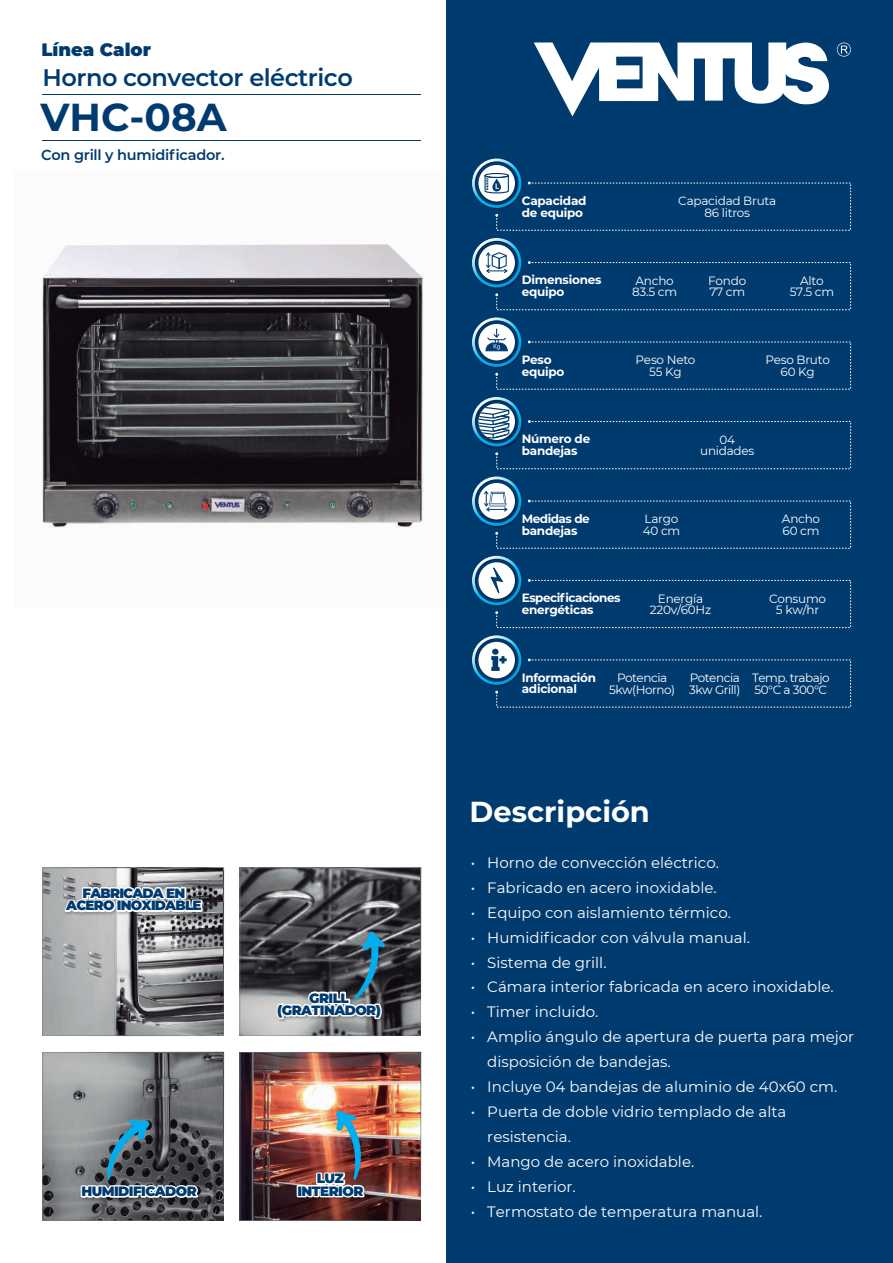
<style>
.page{position:relative;width:893px;height:1263px;background:#fff}
.page>*{position:absolute;margin:0;border:0;box-sizing:border-box;transform-origin:0 0}
.t1{font:700 39px "Montserrat";color:#003b70}
.t2{font:700 28.95px "Montserrat";color:#fff}
.t3{font:600 24px "Montserrat";letter-spacing:-.02em;color:#003b70}
.t4{font:900 18px "Montserrat";color:#003b70}
.t5{font:15px/24.9px "Montserrat";color:#fff;text-align:justify}
.t6{font:600 14.55px "Montserrat";letter-spacing:-.015em;color:#003b70}
.t7{font:900 13.5px/12.5px "Montserrat";letter-spacing:-.04em;color:#003b70;text-align:center}
.t8{font:900 13.5px/12.5px "Montserrat";letter-spacing:-.06em;color:#003b70;text-align:center}
.t9{font:12px/11.6px "Montserrat";letter-spacing:-.02em;color:#fff;text-align:center}
.t10{font:700 12px/11.6px "Montserrat";letter-spacing:-.02em;color:#fff}
.t11{font:12px/11.6px "Montserrat";letter-spacing:-.04em;color:#fff}
.t12{font:700 12px/11.6px "Montserrat";letter-spacing:-.04em;color:#fff}
</style>
<div class="page">
<img style="left:42px;top:244px;width:382px;height:284px">
<div style="left:446px;top:0;width:447px;height:1263px;background:#003b70"></div>
<svg style="left:534px;top:42px;width:295px;height:74px"></svg>
<svg style="left:837px;top:43px;width:14px;height:14px"></svg>
<hr style="left:43px;top:95px;width:378px;height:1px;background:#003b70">
<hr style="left:43px;top:140px;width:378px;height:1px;background:#003b70">
<svg style="left:472px;top:159px;width:379px;height:72px"></svg>
<svg style="left:472px;top:238px;width:379px;height:72px"></svg>
<svg style="left:472px;top:317px;width:379px;height:73px"></svg>
<svg style="left:42px;top:867px;width:182px;height:169px;background:#9d9ea0"></svg>
<svg style="left:472px;top:397px;width:379px;height:72px"></svg>
<svg style="left:239px;top:867px;width:182px;height:169px;background:#606267"></svg>
<svg style="left:42px;top:1051px;width:182px;height:170px;background:#75797d"></svg>
<img style="left:239px;top:1051px;width:182px;height:170px">
<svg style="left:472px;top:556px;width:379px;height:72px"></svg>
<svg style="left:472px;top:635px;width:379px;height:72px"></svg>
<svg style="left:472px;top:476px;width:379px;height:73px"></svg>
<p class="t4" style="left:41px;top:36px;width:111px">Línea Calor</p>
<h3 class="t3" style="left:43px;top:61px;width:312px">Horno convector eléctrico</h3>
<h1 class="t1" style="left:40px;top:89px;width:188px">VHC-08A</h1>
<p class="t6" style="left:41px;top:144px;width:185px">Con grill y humidificador.</p>
<p class="t8" style="left:66px;top:886px;width:137px">FABRICADA EN<br>ACERO INOXIDABLE</p>
<p class="t7" style="left:81px;top:1184px;width:117px">HUMIDIFICADOR</p>
<p class="t7" style="left:277px;top:991px;width:105px">GRILL (GRATINADOR)</p>
<p class="t7" style="left:297px;top:1171px;width:68px">LUZ<br>INTERIOR</p>
<p class="t10" style="left:522px;top:194px;width:66px">Capacidad de equipo</p>
<p class="t9" style="left:678px;top:195px;width:99px">Capacidad Bruta<br>86 litros</p>
<p class="t10" style="left:522px;top:274px;width:81px">Dimensiones equipo</p>
<p class="t9" style="left:790px;top:274px;width:46px">Alto<br>57.5 cm</p>
<p class="t9" style="left:632px;top:274px;width:46px;text-align:left">Ancho<br>83.5 cm</p>
<p class="t9" style="left:708px;top:274px;width:39px;text-align:left">Fondo<br>77 cm</p>
<p class="t10" style="left:522px;top:353px;width:44px">Peso equipo</p>
<p class="t9" style="left:765px;top:354px;width:66px">Peso Bruto<br>60 Kg</p>
<p class="t9" style="left:636px;top:354px;width:61px">Peso Neto<br>55 Kg</p>
<p class="t10" style="left:522px;top:433px;width:70px">Número de bandejas</p>
<p class="t9" style="left:700px;top:433px;width:56px">04 unidades</p>
<p class="t10" style="left:522px;top:512px;width:69px">Medidas de bandejas</p>
<p class="t9" style="left:782px;top:513px;width:40px;text-align:left">Ancho<br>60 cm</p>
<p class="t9" style="left:643px;top:513px;width:39px;text-align:left">Largo<br>40 cm</p>
<p class="t12" style="left:522px;top:592px;width:100px">Especificaciones energéticas</p>
<p class="t9" style="left:769px;top:592px;width:59px">Consumo<br>5 kw/hr</p>
<p class="t9" style="left:650px;top:592px;width:63px">Energía<br>220v/60Hz</p>
<p class="t10" style="left:522px;top:671px;width:76px">Información adicional</p>
<p class="t11" style="left:689px;top:672px;width:53px">Potencia<br>3kw Grill)</p>
<p class="t11" style="left:609px;top:672px;width:67px;text-align:center">Potencia<br>5kw(Horno)</p>
<p class="t11" style="left:752px;top:672px;width:79px">Temp. trabajo<br>50°C a 300°C</p>
<h2 class="t2" style="left:470px;top:790px;width:182px">Descripción</h2>
<p class="t5" style="left:471px;top:849px;width:6px">• • • • • • • •</p>
<p class="t5" style="left:471px;top:1074px;width:6px">• •</p>
<p class="t5" style="left:471px;top:1149px;width:6px">• • •</p>
<p class="t5" style="left:487px;top:849px;width:368px;text-align:left">Horno de convección eléctrico.<br>Fabricado en acero inoxidable.<br>Equipo con aislamiento térmico.<br>Humidificador con válvula manual.<br>Sistema de grill.<br>Cámara interior fabricada en acero inoxidable.<br>Timer incluido.<br>Amplio ángulo de apertura de puerta para mejor disposición de bandejas.<br>Incluye 04 bandejas de aluminio de 40x60 cm.<br>Puerta de doble vidrio templado de alta resistencia.<br>Mango de acero inoxidable.<br>Luz interior.<br>Termostato de temperatura manual.</p>
</div>
